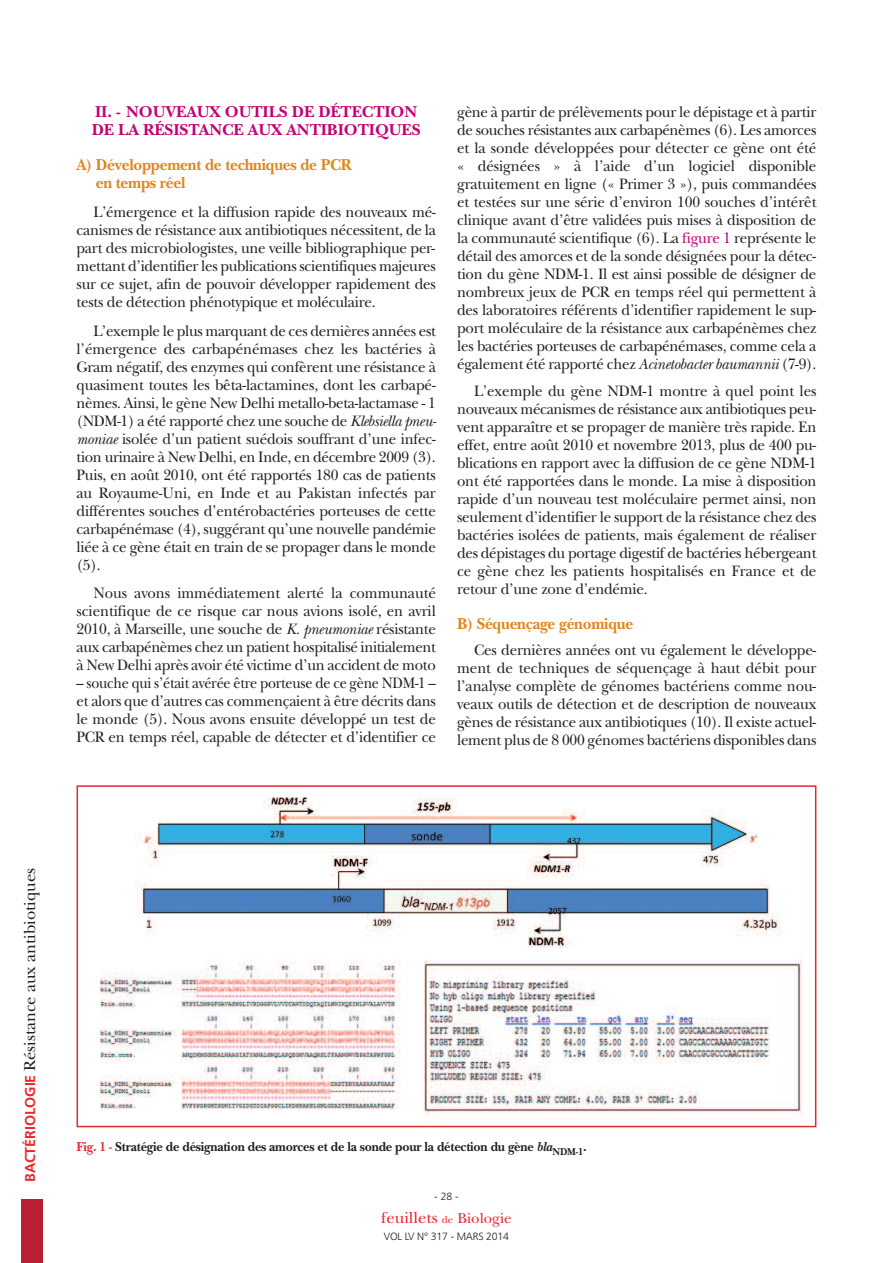
<style>
.page{position:relative;width:893px;height:1263px;background:#fff}
.page>*{position:absolute;margin:0;border:0;box-sizing:border-box;transform-origin:0 0}
.t1{font:700 16.5px/18px "New Baskerville";letter-spacing:-.015em;color:#e08619;scale:.95 1}
.t2{font:16.5px/18px "New Baskerville Bold SC";letter-spacing:-.005em;color:#c30175}
.t3{font:16.5px "New Baskerville";color:#231f20}
.t4{font:16.5px "New Baskerville";color:#e9282d}
.t5{font:15.75px/18px "New Baskerville";letter-spacing:-.015em;color:#231f20;text-align:justify;scale:.95 1}
.t6{font:15.75px/18px "New Baskerville";letter-spacing:-.015em;color:#231f20;text-align:justify;scale:.9 1}
.t7{font:700 13.5px "New Baskerville";letter-spacing:-.015em;color:#231f20;scale:.95 1}
.t8{font:300 10.5px "Frutiger";letter-spacing:-.015em;color:#231f20}
.s1{font-style:italic}
.s2{color:#c30175}
.s3{font-family:"Frutiger";font-weight:700;font-size:14.25px;color:#e9282d}
.s4{color:#e9282d}
.s5{font-size:10.5px}
.s6{font-size:15px}
</style>
<div class="page">
<img style="left:99px;top:797px;width:705px;height:321px">
<div style="left:77px;top:785px;width:739px;height:342px;border:2px solid #e9282d"></div>
<div style="left:21px;top:1199px;width:22px;height:64px;background:#ba1f33"></div>
<p class="t2" style="left:92px;top:105px;width:330px">II. - NOUVEAUX OUTILS DE DÉTECTION<br>DE LA RÉSISTANCE AUX ANTIBIOTIQUES</p>
<p class="t1" style="left:96px;top:158px;width:271px;text-indent:-19px">A) Développement de techniques de PCR en temps réel</p>
<p class="t5" style="left:77px;top:205px;width:380px;text-indent:17px">L’émergence et la diffusion rapide des nouveaux mé&shy;canismes de résistance aux antibiotiques nécessitent, de la part des microbiologistes, une veille bibliographique per&shy;mettant d’identifier les publications scientifiques majeures sur ce sujet, afin de pouvoir développer rapidement des tests de détection phénotypique et moléculaire.</p>
<p class="t5" style="left:77px;top:323px;width:380px;text-indent:17px">L’exemple le plus marquant de ces dernières années est l’émergence des carbapénémases chez les bactéries à Gram négatif, des enzymes qui confèrent une résistance à quasiment toutes les bêta-lactamines, dont les carbapé&shy;nèmes. Ainsi, le gène New Delhi metallo-beta-lactamase - 1 (NDM-1) a été rapporté chez une souche de <span class="s1">Klebsiella pneu&shy;moniae</span> isolée d’un patient suédois souffrant d’une infec&shy;tion urinaire à New Delhi, en Inde, en décembre 2009 (3).<br>Puis, en août 2010, ont été rapportés 180 cas de patients au Royaume-Uni, en Inde et au Pakistan infectés par différentes souches d’entérobactéries porteuses de cette carbapénémase (4), suggérant qu’une nouvelle pandémie liée à ce gène était en train de se propager dans le monde (5).</p>
<p class="t5" style="left:77px;top:586px;width:380px;text-indent:17px">Nous avons immédiatement alerté la communauté scientifique de ce risque car nous avions isolé, en avril 2010, à Marseille, une souche de <span class="s1">K. pneumoniae</span> résistante aux carbapénèmes chez un patient hospitalisé initialement à New Delhi après avoir été victime d’un accident de moto</p>
<p class="t6" style="left:77px;top:676px;width:401px">– souche qui s’était avérée être porteuse de ce gène NDM-1 – et alors que d’autres cas commençaient à être décrits dans le monde (5). Nous avons ensuite développé un test de PCR en temps réel, capable de détecter et d’identifier ce</p>
<p class="t5" style="left:457px;top:105px;width:380px">gène à partir de prélèvements pour le dépistage et à partir de souches résistantes aux carbapénèmes (6). Les amorces et la sonde développées pour détecter ce gène ont été « désignées » à l’aide d’un logiciel disponible gratuitement en ligne (« Primer 3 »), puis commandées et testées sur une série d’environ 100 souches d’intérêt clinique avant d’être validées puis mises à disposition de la communauté scientifique (6). La <span class="s2">figure 1</span> représente le détail des amorces et de la sonde désignées pour la détec&shy;tion du gène NDM-1. Il est ainsi possible de désigner de nombreux jeux de PCR en temps réel qui permettent à des laboratoires référents d’identifier rapidement le sup&shy;port moléculaire de la résistance aux carbapénèmes chez les bactéries porteuses de carbapénémases, comme cela a également été rapporté chez <span class="s1">Acinetobacter baumannii</span> (7-9).</p>
<p class="t5" style="left:457px;top:383px;width:380px;text-indent:17px">L’exemple du gène NDM-1 montre à quel point les nouveaux mécanismes de résistance aux antibiotiques peu&shy;vent apparaître et se propager de manière très rapide. En effet, entre août 2010 et novembre 2013, plus de 400 pu&shy;blications en rapport avec la diffusion de ce gène NDM-1 ont été rapportées dans le monde. La mise à disposition rapide d’un nouveau test moléculaire permet ainsi, non seulement d’identifier le support de la résistance chez des bactéries isolées de patients, mais également de réaliser des dépistages du portage digestif de bactéries hébergeant ce gène chez les patients hospitalisés en France et de retour d’une zone d’endémie.</p>
<p class="t1" style="left:457px;top:616px;width:187px">B) Séquençage génomique</p>
<p class="t5" style="left:457px;top:643px;width:380px;text-indent:17px">Ces dernières années ont vu également le développe&shy;ment de techniques de séquençage à haut débit pour l’analyse complète de génomes bactériens comme nou&shy;veaux outils de détection et de description de nouveaux gènes de résistance aux antibiotiques (10). Il existe actuel&shy;lement plus de 8 000 génomes bactériens disponibles dans</p>
<p class="t3" style="left:24px;top:1182px;width:315px;rotate:-90deg"><span class="s3">BACTÉRIOLOGIE</span> Résistance aux antibiotiques</p>
<p class="t7" style="left:77px;top:1142px;width:539px"><span class="s4">Fig. 1 -</span> Stratégie de désignation des amorces et de la sonde pour la détection du gène <span class="s1">bla</span><sub>NDM-1</sub>.</p>
<p class="t8" style="left:434px;top:1192px;width:26px">-28-</p>
<p class="t4" style="left:381px;top:1212px;width:132px">feuillets <span class="s5">de</span> <span class="s6">Biologie</span></p>
<p class="t8" style="left:384px;top:1232px;width:127px">VOL LV N° 317 - MARS 2014</p>
</div>
